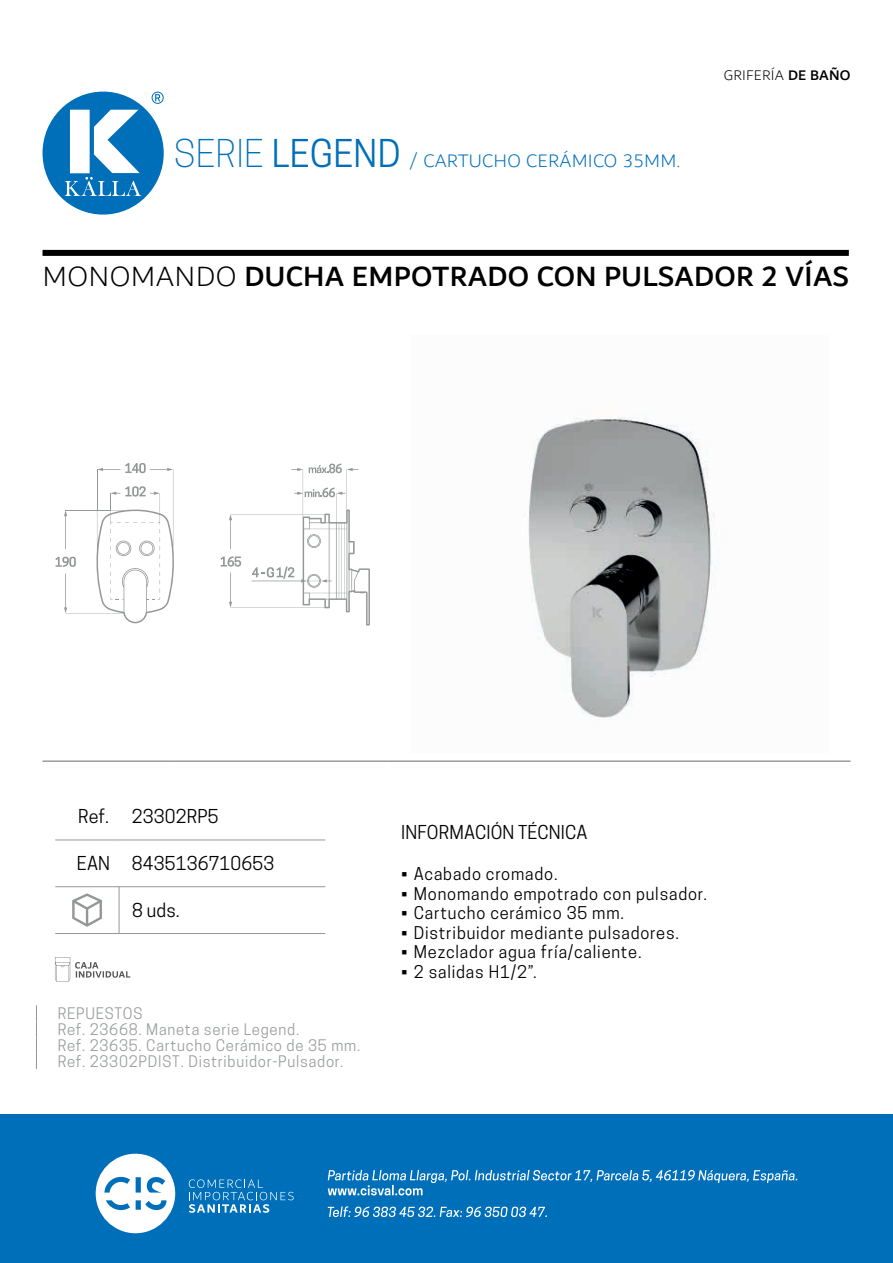
<style>
.page{position:relative;width:893px;height:1263px;background:#fff}
.page>*{position:absolute;margin:0;border:0;box-sizing:border-box;transform-origin:0 0}
.t1{font:500 30px "Dubai";letter-spacing:.01em;color:#000001}
.t2{font:300 19.5px "Dubai";letter-spacing:.01em;color:#006fba}
.t3{font:18px "Cooper Hewitt";letter-spacing:.01em;color:#000}
.t4{font:16.5px "Cooper Hewitt";letter-spacing:.05em;color:#000}
.t5{font:15px/16px "Cooper Hewitt";letter-spacing:.05em;color:#9c9fa0}
.t6{font:300 15px "Dubai";letter-spacing:.01em;color:#000001}
.s1{font-family:"Cooper Hewitt";font-size:36px}
.s2{font-family:"Cooper Hewitt";font-weight:400;font-size:36px}
.s3{font-weight:500}
.s4{font-weight:300}
</style>
<div class="page">
<div style="left:0;top:1114px;width:893px;height:149px;background:#006fba"></div>
<svg style="left:189px;top:1179px;width:105px;height:34px"></svg>
<svg style="left:96px;top:1154px;width:79px;height:79px"></svg>
<svg style="left:328px;top:1170px;width:469px;height:25px"></svg>
<svg style="left:328px;top:1206px;width:219px;height:11px"></svg>
<svg style="left:43px;top:92px;width:121px;height:123px"></svg>
<hr style="left:43px;top:761px;width:127px;height:1px;background:#949797">
<hr style="left:170px;top:761px;width:218px;height:1px;background:#949797">
<hr style="left:388px;top:761px;width:462px;height:1px;background:#949797">
<div style="left:43px;top:250px;width:806px;height:6px;background:#000001"></div>
<svg style="left:55px;top:463px;width:119px;height:160px"></svg>
<svg style="left:220px;top:464px;width:150px;height:161px"></svg>
<img style="left:528px;top:417px;width:187px;height:302px">
<hr style="left:55px;top:840px;width:64px;height:1px;background:#949797">
<hr style="left:119px;top:840px;width:206px;height:1px;background:#949797">
<hr style="left:55px;top:886px;width:64px;height:1px;background:#949797">
<hr style="left:119px;top:886px;width:206px;height:1px;background:#949797">
<hr style="left:119px;top:887px;width:1px;height:46px;background:#949797">
<hr style="left:55px;top:933px;width:64px;height:1px;background:#949797">
<hr style="left:119px;top:933px;width:206px;height:1px;background:#949797">
<svg style="left:72px;top:893px;width:30px;height:34px"></svg>
<svg style="left:55px;top:957px;width:75px;height:24px"></svg>
<svg style="left:36px;top:1005px;width:1px;height:64px"></svg>
<p class="t2" style="left:174px;top:145px;width:507px"><span class="s1">SERIE</span> <span class="s2">LEGEND</span> / CARTUCHO CERÁMICO 35MM.</p>
<p class="t6" style="left:724px;top:64px;width:128px">GRIFERÍA <span class="s3">DE BAÑO</span></p>
<h1 class="t1" style="left:43px;top:258px;width:808px"><span class="s4">MONOMANDO</span> DUCHA EMPOTRADO CON PULSADOR 2 VÍAS</h1>
<p class="t3" style="left:78px;top:806px;width:32px">Ref.</p>
<p class="t3" style="left:132px;top:806px;width:88px">23302RP5</p>
<p class="t3" style="left:77px;top:853px;width:199px">EAN 8435136710653</p>
<p class="t3" style="left:132px;top:899px;width:49px">8 uds.</p>
<p class="t5" style="left:58px;top:1005px;width:304px">REPUESTOS<br>Ref. 23668. Maneta serie Legend.<br>Ref. 23635. Cartucho Cerámico de 35 mm.<br>Ref. 23302PDIST. Distribuidor-Pulsador.</p>
<p class="t3" style="left:401px;top:822px;width:188px">INFORMACIÓN TÉCNICA</p>
<p class="t4" style="left:401px;top:864px;width:158px">• Acabado cromado.</p>
<p class="t4" style="left:401px;top:884px;width:307px">• Monomando empotrado con pulsador.</p>
<p class="t4" style="left:401px;top:903px;width:224px">• Cartucho cerámico 35 mm.</p>
<p class="t4" style="left:401px;top:923px;width:279px">• Distribuidor mediante pulsadores.</p>
<p class="t4" style="left:401px;top:942px;width:242px">• Mezclador agua fría/caliente.</p>
<p class="t4" style="left:401px;top:962px;width:137px">• 2 salidas H1/2”.</p>
</div>
